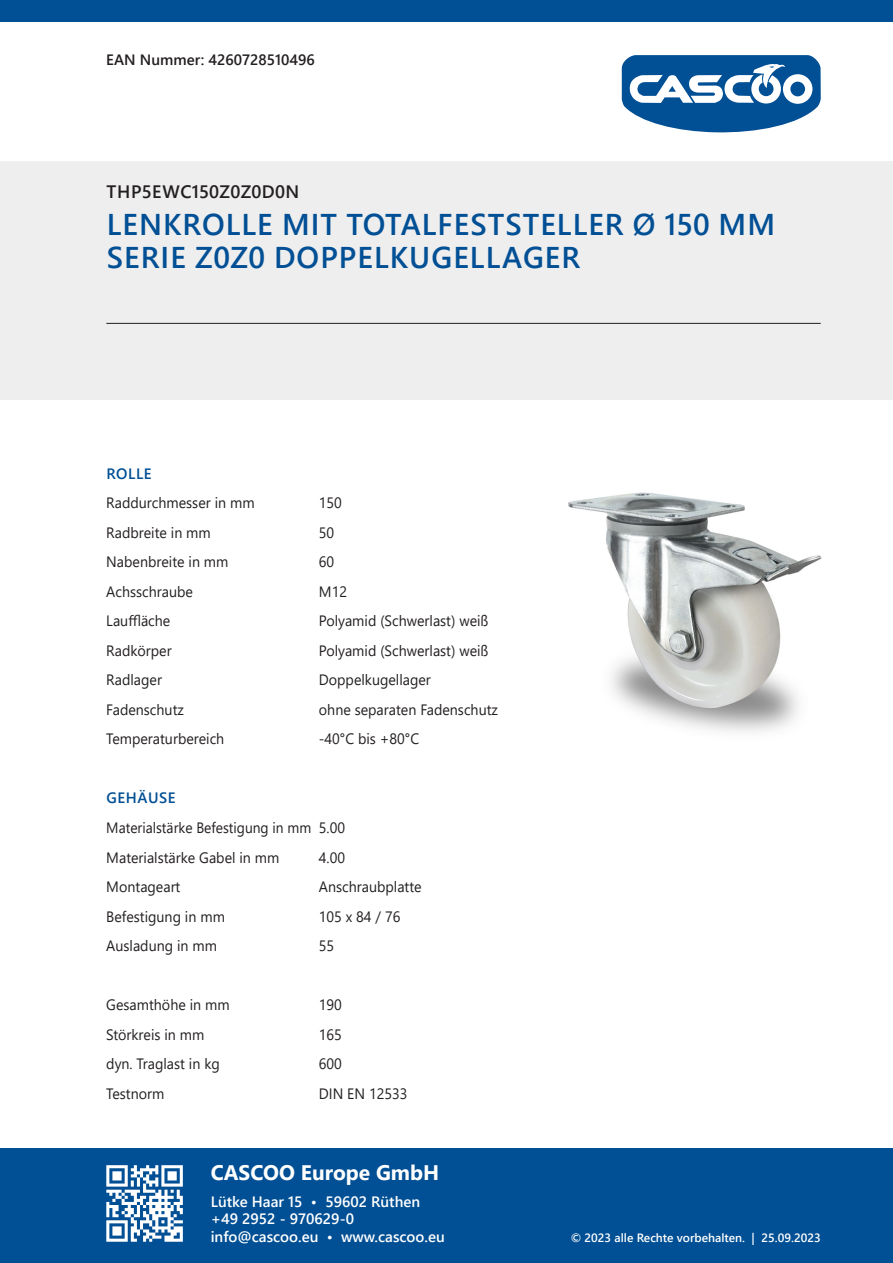
<style>
.page{position:relative;width:893px;height:1263px;background:#fff}
.page>*{position:absolute;margin:0;border:0;box-sizing:border-box;transform-origin:0 0}
.t1{font:600 30px/33px "Segoe UI";letter-spacing:.035em;color:#014f94}
.t2{font:700 21px "Segoe UI";color:#fff}
.t3{font:600 18px "Segoe UI";letter-spacing:.02em;color:#231f20}
.t4{font:15px "Segoe UI";color:#231f20;scale:.95 1}
.t5{font:600 15px/17.5px "Segoe UI";color:#fff}
.t6{font:15px/29.5px "Segoe UI";color:#231f20;scale:.92 1}
.t7{font:600 15px "Segoe UI";color:#231f20}
.t8{font:600 15px "Segoe UI";letter-spacing:.035em;color:#014f94}
.t9{font:600 12px "Segoe UI";color:#fff}
</style>
<div class="page">
<img style="left:568px;top:492px;width:254px;height:240px">
<svg style="left:622px;top:55px;width:199px;height:78px"></svg>
<div style="left:0;top:162px;width:893px;height:238px;background:#eeeeef"></div>
<div style="left:0;top:1148px;width:893px;height:115px;background:#014f94"></div>
<div style="left:0;top:0;width:893px;height:21px;background:#014f94"></div>
<svg style="left:106px;top:1165px;width:77px;height:77px"></svg>
<hr style="left:106px;top:323px;width:715px;height:1px;background:#231f20">
<p class="t7" style="left:106px;top:45px;width:210px">EAN Nummer: 4260728510496</p>
<p class="t3" style="left:107px;top:175px;width:194px">THP5EWC150Z0Z0D0N</p>
<h1 class="t1" style="left:107px;top:206px;width:670px">LENKROLLE MIT TOTALFESTSTELLER Ø 150 MM<br>SERIE Z0Z0 DOPPELKUGELLAGER</h1>
<p class="t8" style="left:107px;top:459px;width:47px">ROLLE</p>
<p class="t4" style="left:106px;top:489px;width:158px">Raddurchmesser in mm</p>
<p class="t4" style="left:319px;top:489px;width:26px">150</p>
<p class="t4" style="left:106px;top:518px;width:112px">Radbreite in mm</p>
<p class="t4" style="left:319px;top:518px;width:18px">50</p>
<p class="t4" style="left:106px;top:548px;width:130px">Nabenbreite in mm</p>
<p class="t4" style="left:319px;top:548px;width:18px">60</p>
<p class="t4" style="left:106px;top:577px;width:93px">Achsschraube</p>
<p class="t4" style="left:319px;top:577px;width:31px">M12</p>
<p class="t4" style="left:106px;top:607px;width:69px">Lauffläche</p>
<p class="t4" style="left:319px;top:607px;width:180px">Polyamid (Schwerlast) weiß</p>
<p class="t4" style="left:106px;top:636px;width:70px">Radkörper</p>
<p class="t4" style="left:319px;top:636px;width:180px">Polyamid (Schwerlast) weiß</p>
<p class="t4" style="left:106px;top:666px;width:60px">Radlager</p>
<p class="t4" style="left:319px;top:666px;width:119px">Doppelkugellager</p>
<p class="t4" style="left:106px;top:695px;width:83px">Fadenschutz</p>
<p class="t4" style="left:319px;top:695px;width:190px">ohne separaten Fadenschutz</p>
<p class="t4" style="left:106px;top:725px;width:126px">Temperaturbereich</p>
<p class="t4" style="left:319px;top:725px;width:107px">-40°C bis +80°C</p>
<p class="t8" style="left:107px;top:784px;width:70px">GEHÄUSE</p>
<p class="t6" style="left:106px;top:811px;width:261px">Materialstärke Befestigung in mm 5.00<br>Materialstärke Gabel in mm</p>
<p class="t4" style="left:319px;top:843px;width:29px">4.00</p>
<p class="t4" style="left:106px;top:872px;width:80px">Montageart</p>
<p class="t4" style="left:319px;top:872px;width:110px">Anschraubplatte</p>
<p class="t4" style="left:106px;top:902px;width:126px">Befestigung in mm</p>
<p class="t4" style="left:319px;top:902px;width:87px">105 x 84 / 76</p>
<p class="t4" style="left:106px;top:931px;width:118px">Ausladung in mm</p>
<p class="t4" style="left:319px;top:931px;width:18px">55</p>
<p class="t4" style="left:106px;top:990px;width:131px">Gesamthöhe in mm</p>
<p class="t4" style="left:319px;top:990px;width:26px">190</p>
<p class="t4" style="left:106px;top:1020px;width:105px">Störkreis in mm</p>
<p class="t4" style="left:319px;top:1020px;width:26px">165</p>
<p class="t4" style="left:106px;top:1049px;width:121px">dyn. Traglast in kg</p>
<p class="t4" style="left:319px;top:1049px;width:26px">600</p>
<p class="t4" style="left:106px;top:1079px;width:63px">Testnorm</p>
<p class="t4" style="left:319px;top:1079px;width:95px">DIN EN 12533</p>
<h2 class="t2" style="left:211px;top:1153px;width:230px">CASCOO Europe GmbH</h2>
<p class="t5" style="left:211px;top:1191px;width:236px">Lütke Haar 15 • 59602 Rüthen +49 2952 - 970629-0 info@cascoo.eu • www.cascoo.eu</p>
<p class="t9" style="left:571px;top:1226px;width:251px">© 2023 alle Rechte vorbehalten. | 25.09.2023</p>
</div>
